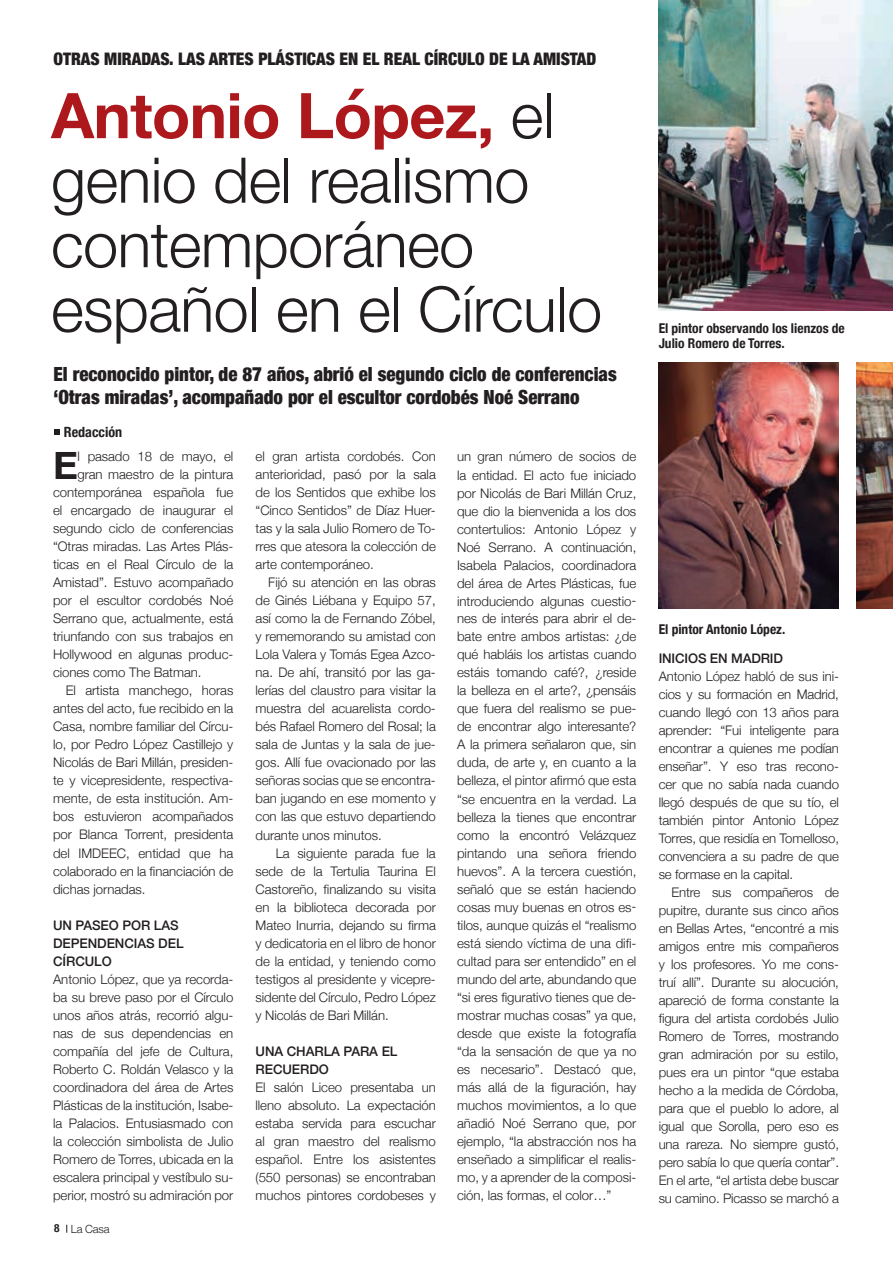
<style>
.page{position:relative;width:893px;height:1263px;background:#fff}
.page>*{position:absolute;margin:0;border:0;box-sizing:border-box;transform-origin:0 0}
.t1{font:300 63px/64.5px "Helvetica Neue";letter-spacing:-.01em;color:#231f20}
.t2{font:700 38.4px "Helvetica Neue";color:#231f20}
.t3{font:900 condensed 19.5px/22.5px "Helvetica Neue";color:#231f20}
.t4{font:900 condensed 17.25px "Helvetica Neue";color:#231f20}
.t5{font:700 condensed 14.1px "Helvetica Neue";color:#231f20}
.t6{font:700 condensed 13.5px/15px "Helvetica Neue";color:#231f20}
.t7{font:300 13.2px/18px "Helvetica Neue";letter-spacing:-.005em;color:#231f20;text-align:justify}
.t8{font:500 13.2px/18px "Helvetica Neue";letter-spacing:-.005em;color:#231f20}
.t9{font:300 11.25px "Helvetica Neue";letter-spacing:-.02em;color:#231f20}
.s1{font-weight:700;color:#ad181c}
.s2{font-weight:700;font-stretch:condensed}
</style>
<div class="page">
<svg style="left:54px;top:429px;width:6px;height:5px"></svg>
<img style="left:659px;top:0;width:234px;height:310px">
<img style="left:659px;top:363px;width:180px;height:245px">
<img style="left:857px;top:363px;width:36px;height:245px">
<h3 class="t4" style="left:53px;top:44px;width:544px">OTRAS MIRADAS. LAS ARTES PLÁSTICAS EN EL REAL CÍRCULO DE LA AMISTAD</h3>
<h1 class="t1" style="left:51px;top:79px;width:553px"><span class="s1">Antonio López,</span> el genio del realismo contemporáneo español en el Círculo</h1>
<h3 class="t3" style="left:53px;top:362px;width:565px">El reconocido pintor, de 87 años, abrió el segundo ciclo de conferencias ‘Otras miradas’, acompañado por el escultor cordobés Noé Serrano</h3>
<p class="t5" style="left:64px;top:420px;width:60px">Redacción</p>
<h2 class="t2" style="left:53px;top:436px;width:26px">E</h2>
<p class="t7" style="left:78px;top:447px;width:157px">l pasado 18 de mayo, el</p>
<p class="t7" style="left:78px;top:465px;width:157px">gran maestro de la pintura</p>
<p class="t7" style="left:53px;top:483px;width:182px">contemporánea española fue</p>
<p class="t7" style="left:53px;top:501px;width:182px">el encargado de inaugurar el</p>
<p class="t7" style="left:53px;top:519px;width:182px">segundo ciclo de conferencias</p>
<p class="t7" style="left:53px;top:537px;width:182px">“Otras miradas. Las Artes Plás-</p>
<p class="t7" style="left:53px;top:555px;width:182px">ticas en el Real Círculo de la</p>
<p class="t7" style="left:53px;top:573px;width:182px">Amistad”. Estuvo acompañado</p>
<p class="t7" style="left:53px;top:591px;width:182px">por el escultor cordobés Noé</p>
<p class="t7" style="left:53px;top:609px;width:182px">Serrano que, actualmente, está</p>
<p class="t7" style="left:53px;top:627px;width:182px">triunfando con sus trabajos en</p>
<p class="t7" style="left:53px;top:645px;width:182px">Hollywood en algunas produc-</p>
<p class="t7" style="left:53px;top:663px;width:150px">ciones como The Batman.</p>
<p class="t7" style="left:66px;top:681px;width:169px">El artista manchego, horas</p>
<p class="t7" style="left:53px;top:699px;width:182px">antes del acto, fue recibido en la</p>
<p class="t7" style="left:53px;top:717px;width:182px">Casa, nombre familiar del Círcu-</p>
<p class="t7" style="left:53px;top:735px;width:182px">lo, por Pedro López Castillejo y</p>
<p class="t7" style="left:53px;top:753px;width:182px">Nicolás de Bari Millán, presiden-</p>
<p class="t7" style="left:53px;top:771px;width:182px">te y vicepresidente, respectiva-</p>
<p class="t7" style="left:53px;top:789px;width:182px">mente, de esta institución. Am-</p>
<p class="t7" style="left:53px;top:807px;width:182px">bos estuvieron acompañados</p>
<p class="t7" style="left:53px;top:825px;width:182px">por Blanca Torrent, presidenta</p>
<p class="t7" style="left:53px;top:843px;width:182px">del IMDEEC, entidad que ha</p>
<p class="t7" style="left:53px;top:861px;width:182px">colaborado en la financiación de</p>
<p class="t7" style="left:53px;top:879px;width:94px">dichas jornadas.</p>
<p class="t8" style="left:53px;top:915px;width:132px">UN PASEO POR LAS<br>DEPENDENCIAS DEL<br>CÍRCULO</p>
<p class="t7" style="left:53px;top:969px;width:182px">Antonio López, que ya recorda&shy;ba su breve paso por el Círculo unos años atrás, recorrió algu&shy;nas de sus dependencias en compañía del jefe de Cultura, Roberto C. Roldán Velasco y la coordinadora del área de Artes Plásticas de la institución, Isabe&shy;la Palacios. Entusiasmado con la colección simbolista de Julio Romero de Torres, ubicada en la escalera principal y vestíbulo su&shy;perior, mostró su admiración por</p>
<p class="t9" style="left:54px;top:1219px;width:57px"><span class="s2">8</span> La Casa</p>
<p class="t7" style="left:256px;top:447px;width:182px">el gran artista cordobés. Con anterioridad, pasó por la sala de los Sentidos que exhibe los “Cinco Sentidos” de Díaz Huer&shy;tas y la sala Julio Romero de To&shy;rres que atesora la colección de arte contemporáneo.</p>
<p class="t7" style="left:256px;top:573px;width:182px;text-indent:13px">Fijó su atención en las obras de Ginés Liébana y Equipo 57, así como la de Fernando Zóbel, y rememorando su amistad con Lola Valera y Tomás Egea Azco&shy;na. De ahí, transitó por las ga&shy;lerías del claustro para visitar la muestra del acuarelista cordo&shy;bés Rafael Romero del Rosal; la sala de Juntas y la sala de jue&shy;gos. Allí fue ovacionado por las señoras socias que se encontra&shy;ban jugando en ese momento y con las que estuvo departiendo durante unos minutos.</p>
<p class="t7" style="left:256px;top:843px;width:182px;text-indent:20px">La siguiente parada fue la sede de la Tertulia Taurina El Castoreño, finalizando su visita en la biblioteca decorada por Mateo Inurria, dejando su firma y dedicatoria en el libro de honor de la entidad, y teniendo como testigos al presidente y vicepre&shy;sidente del Círculo, Pedro López y Nicolás de Bari Millán.</p>
<p class="t8" style="left:256px;top:1041px;width:143px">UNA CHARLA PARA EL<br>RECUERDO</p>
<p class="t7" style="left:256px;top:1077px;width:182px">El salón Liceo presentaba un lleno absoluto. La expectación estaba servida para escuchar al gran maestro del realismo español. Entre los asistentes (550 personas) se encontraban muchos pintores cordobeses y</p>
<p class="t7" style="left:457px;top:447px;width:181px">un gran número de socios de la entidad. El acto fue iniciado por Nicolás de Bari Millán Cruz, que dio la bienvenida a los dos contertulios: Antonio López y Noé Serrano. A continuación, Isabela Palacios, coordinadora del área de Artes Plásticas, fue introduciendo algunas cuestio&shy;nes de interés para abrir el de&shy;bate entre ambos artistas: ¿de qué habláis los artistas cuando estáis tomando café?, ¿reside la belleza en el arte?, ¿pensáis que fuera del realismo se pue&shy;de encontrar algo interesante?<br>A la primera señalaron que, sin duda, de arte y, en cuanto a la belleza, el pintor afirmó que esta “se encuentra en la verdad. La belleza la tienes que encontrar como la encontró Velázquez pintando una señora friendo huevos”. A la tercera cuestión, señaló que se están haciendo cosas muy buenas en otros es&shy;tilos, aunque quizás el “realismo está siendo víctima de una difi&shy;cultad para ser entendido” en el mundo del arte, abundando que “si eres figurativo tienes que de&shy;mostrar muchas cosas” ya que, desde que existe la fotografía “da la sensación de que ya no es necesario”. Destacó que, más allá de la figuración, hay muchos movimientos, a lo que añadió Noé Serrano que, por ejemplo, “la abstracción nos ha enseñado a simplificar el realis&shy;mo, y a aprender de la composi&shy;ción, las formas, el color…”</p>
<p class="t6" style="left:659px;top:319px;width:188px">El pintor observando los lienzos de<br>Julio Romero de Torres.</p>
<p class="t6" style="left:659px;top:620px;width:128px">El pintor Antonio López.</p>
<p class="t8" style="left:659px;top:648px;width:126px">INICIOS EN MADRID</p>
<p class="t7" style="left:659px;top:667px;width:182px">Antonio López habló de sus ini&shy;cios y su formación en Madrid, cuando llegó con 13 años para aprender: “Fui inteligente para encontrar a quienes me podían enseñar”. Y eso tras recono&shy;cer que no sabía nada cuando llegó después de que su tío, el también pintor Antonio López Torres, que residía en Tomelloso, convenciera a su padre de que se formase en la capital.</p>
<p class="t7" style="left:659px;top:883px;width:182px;text-indent:13px">Entre sus compañeros de pupitre, durante sus cinco años en Bellas Artes, “encontré a mis amigos entre mis compañeros y los profesores. Yo me cons&shy;truí allí”. Durante su alocución, apareció de forma constante la figura del artista cordobés Julio Romero de Torres, mostrando gran admiración por su estilo, pues era un pintor “que estaba hecho a la medida de Córdoba, para que el pueblo lo adore, al igual que Sorolla, pero eso es una rareza. No siempre gustó, pero sabía lo que quería contar”.<br>En el arte, “el artista debe buscar su camino. Picasso se marchó a</p>
</div>
